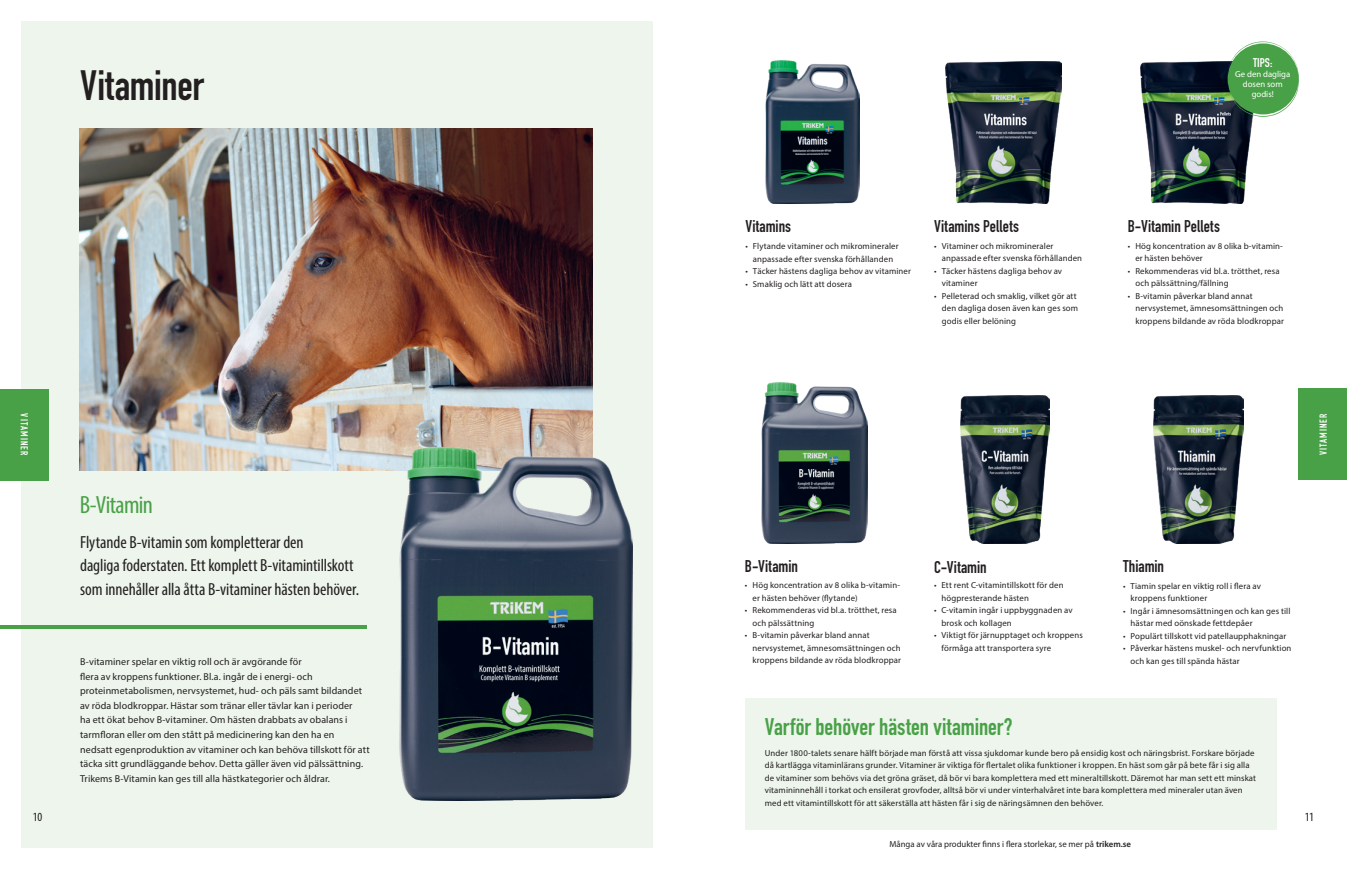
<style>
.page{position:relative;width:1347px;height:869px;background:#fff}
.page>*{position:absolute;margin:0;border:0;box-sizing:border-box;transform-origin:0 0}
.t1{font:41.75px "DIN Engschrift LT Pro";letter-spacing:-.01em;color:#231f20}
.t2{font:condensed 25px "Myriad Pro";letter-spacing:-.025em;color:#49a147}
.t3{font:23.75px "DIN Engschrift LT Pro";color:#49a147}
.t4{font:condensed 17.5px/23.5px "Myriad Pro";letter-spacing:-.005em;color:#231f20}
.t5{font:16.75px "DIN Engschrift LT Pro";color:#231f20}
.t6{font:12.5px "DIN Engschrift LT Pro";color:#fff}
.t7{font:condensed 12.5px "Myriad Pro";color:#231f20}
.t8{font:10px/14.5px "Myriad Pro";letter-spacing:.01em;color:#231f20}
.t9{font:10px "DIN Engschrift LT Pro";letter-spacing:.1em;color:#fff}
.t10{font:8.75px/12.5px "Myriad Pro";letter-spacing:.015em;color:#231f20}
.t11{font:8.75px/10px "Myriad Pro";color:#fff;text-align:center}
.s1{font-weight:600}
</style>
<div class="page">
<div style="left:21px;top:21px;width:631px;height:825px;background:#edf5ec"></div>
<div style="left:0;top:388px;width:48px;height:92px;background:#49a147"></div>
<img style="left:761px;top:382px;width:106px;height:161px">
<div style="left:745px;top:698px;width:531px;height:131px;background:#edf5ec"></div>
<img style="left:1153px;top:396px;width:90px;height:147px">
<img style="left:960px;top:395px;width:90px;height:148px">
<img style="left:1140px;top:62px;width:113px;height:141px">
<svg style="left:1227px;top:41px;width:71px;height:76px;background:#67aa67"></svg>
<img style="left:945px;top:62px;width:116px;height:142px">
<img style="left:765px;top:61px;width:94px;height:142px">
<img style="left:80px;top:128px;width:513px;height:342px">
<hr style="left:0;top:625px;width:366px;height:3px;background:#49a147">
<img style="left:400px;top:447px;width:233px;height:353px">
<div style="left:1298px;top:388px;width:48px;height:91px;background:#49a147"></div>
<h1 class="t1" style="left:80px;top:61px;width:125px">Vitaminer</h1>
<p class="t9" style="left:30px;top:413px;width:43px;rotate:90deg">VITAMINER</p>
<h3 class="t7" style="left:33px;top:808px;width:11px">10</h3>
<h2 class="t2" style="left:80px;top:489px;width:74px">B-Vitamin</h2>
<h3 class="t4" style="left:80px;top:529px;width:280px">Flytande B-vitamin som kompletterar den<br>dagliga foderstaten. Ett komplett B-vitamintillskott som innehåller alla åtta B-vitaminer hästen behöver.</h3>
<p class="t8" style="left:80px;top:654px;width:291px">B-vitaminer spelar en viktig roll och är avgörande för<br>flera av kroppens funktioner. Bl.a. ingår de i energi- och proteinmetabolismen, nervsystemet, hud- och päls samt bildandet av röda blodkroppar. Hästar som tränar eller tävlar kan i perioder<br>ha ett ökat behov B-vitaminer. Om hästen drabbats av obalans i tarmfloran eller om den stått på medicinering kan den ha en<br>nedsatt egenproduktion av vitaminer och kan behöva tillskott för att täcka sitt grundläggande behov. Detta gäller även vid pälssättning.<br>Trikems B-Vitamin kan ges till alla hästkategorier och åldrar.</p>
<h3 class="t6" style="left:1253px;top:55px;width:21px">TIPS:</h3>
<p class="t11" style="left:1235px;top:69px;width:57px">Ge den dagliga dosen som godis!</p>
<h3 class="t5" style="left:745px;top:216px;width:47px">Vitamins</h3>
<p class="t10" style="left:745px;top:240px;width:155px;text-align:center">• Flytande vitaminer och mikromineraler anpassade efter svenska förhållanden</p>
<p class="t10" style="left:745px;top:265px;width:167px">• Täcker hästens dagliga behov av vitaminer</p>
<p class="t10" style="left:745px;top:277px;width:108px">• Smaklig och lätt att dosera</p>
<h3 class="t5" style="left:934px;top:216px;width:86px">Vitamins Pellets</h3>
<p class="t10" style="left:941px;top:239px;width:142px;text-indent:-7px">• Vitaminer och mikromineraler anpassade efter svenska förhållanden</p>
<p class="t10" style="left:941px;top:264px;width:122px;text-indent:-7px">• Täcker hästens dagliga behov av vitaminer</p>
<p class="t10" style="left:941px;top:289px;width:138px;text-indent:-7px">• Pelleterad och smaklig, vilket gör att den dagliga dosen även kan ges som godis eller belöning</p>
<h3 class="t5" style="left:1127px;top:216px;width:94px">B-Vitamin Pellets</h3>
<p class="t10" style="left:1135px;top:239px;width:149px;text-indent:-7px">• Hög koncentration av 8 olika b-vitamin&shy;er hästen behöver</p>
<p class="t10" style="left:1135px;top:264px;width:146px;text-indent:-7px">• Rekommenderas vid bl.a. trötthet, resa och pälssättning/fällning</p>
<p class="t10" style="left:1135px;top:289px;width:150px;text-indent:-7px">• B-vitamin påverkar bland annat nervsystemet, ämnesomsättningen och kroppens bildande av röda blodkroppar</p>
<p class="t9" style="left:1317px;top:455px;width:43px;rotate:-90deg">VITAMINER</p>
<h3 class="t5" style="left:745px;top:556px;width:54px">B-Vitamin</h3>
<p class="t10" style="left:752px;top:578px;width:149px;text-indent:-7px">• Hög koncentration av 8 olika b-vitamin&shy;er hästen behöver (flytande)</p>
<p class="t10" style="left:752px;top:603px;width:146px;text-indent:-7px">• Rekommenderas vid bl.a. trötthet, resa och pälssättning</p>
<p class="t10" style="left:752px;top:628px;width:150px;text-indent:-7px">• B-vitamin påverkar bland annat nervsystemet, ämnesomsättningen och kroppens bildande av röda blodkroppar</p>
<h3 class="t5" style="left:934px;top:556px;width:54px">C-Vitamin</h3>
<p class="t10" style="left:941px;top:578px;width:123px;text-indent:-7px">• Ett rent C-vitamintillskott för den högpresterande hästen</p>
<p class="t10" style="left:941px;top:603px;width:133px;text-indent:-7px">• C-vitamin ingår i uppbyggnaden av brosk och kollagen</p>
<p class="t10" style="left:941px;top:628px;width:143px;text-indent:-7px">• Viktigt för järnupptaget och kroppens förmåga att transportera syre</p>
<h3 class="t5" style="left:1123px;top:555px;width:43px">Thiamin</h3>
<p class="t10" style="left:1130px;top:579px;width:132px;text-indent:-7px">• Tiamin spelar en viktig roll i flera av kroppens funktioner</p>
<p class="t10" style="left:1130px;top:604px;width:161px;text-indent:-7px">• Ingår i ämnesomsättningen och kan ges till hästar med oönskade fettdepåer</p>
<p class="t10" style="left:1123px;top:629px;width:165px">• Populärt tillskott vid patellaupphakningar</p>
<p class="t10" style="left:1130px;top:641px;width:162px;text-indent:-7px">• Påverkar hästens muskel- och nervfunktion och kan ges till spända hästar</p>
<h3 class="t3" style="left:765px;top:712px;width:249px">Varför behöver hästen vitaminer?</h3>
<p class="t10" style="left:764px;top:746px;width:493px">Under 1800-talets senare hälft började man förstå att vissa sjukdomar kunde bero på ensidig kost och näringsbrist. Forskare började då kartlägga vitaminlärans grunder. Vitaminer är viktiga för flertalet olika funktioner i kroppen. En häst som går på bete får i sig alla de vitaminer som behövs via det gröna gräset, då bör vi bara komplettera med ett mineraltillskott. Däremot har man sett ett minskat vitamininnehåll i torkat och ensilerat grovfoder, alltså bör vi under vinterhalvåret inte bara komplettera med mineraler utan även med ett vitamintillskott för att säkerställa att hästen får i sig de näringsämnen den behöver.</p>
<p class="t10" style="left:889px;top:837px;width:243px">Många av våra produkter finns i flera storlekar, se mer på <span class="s1">trikem.se</span></p>
<h3 class="t7" style="left:1304px;top:808px;width:10px">11</h3>
</div>
